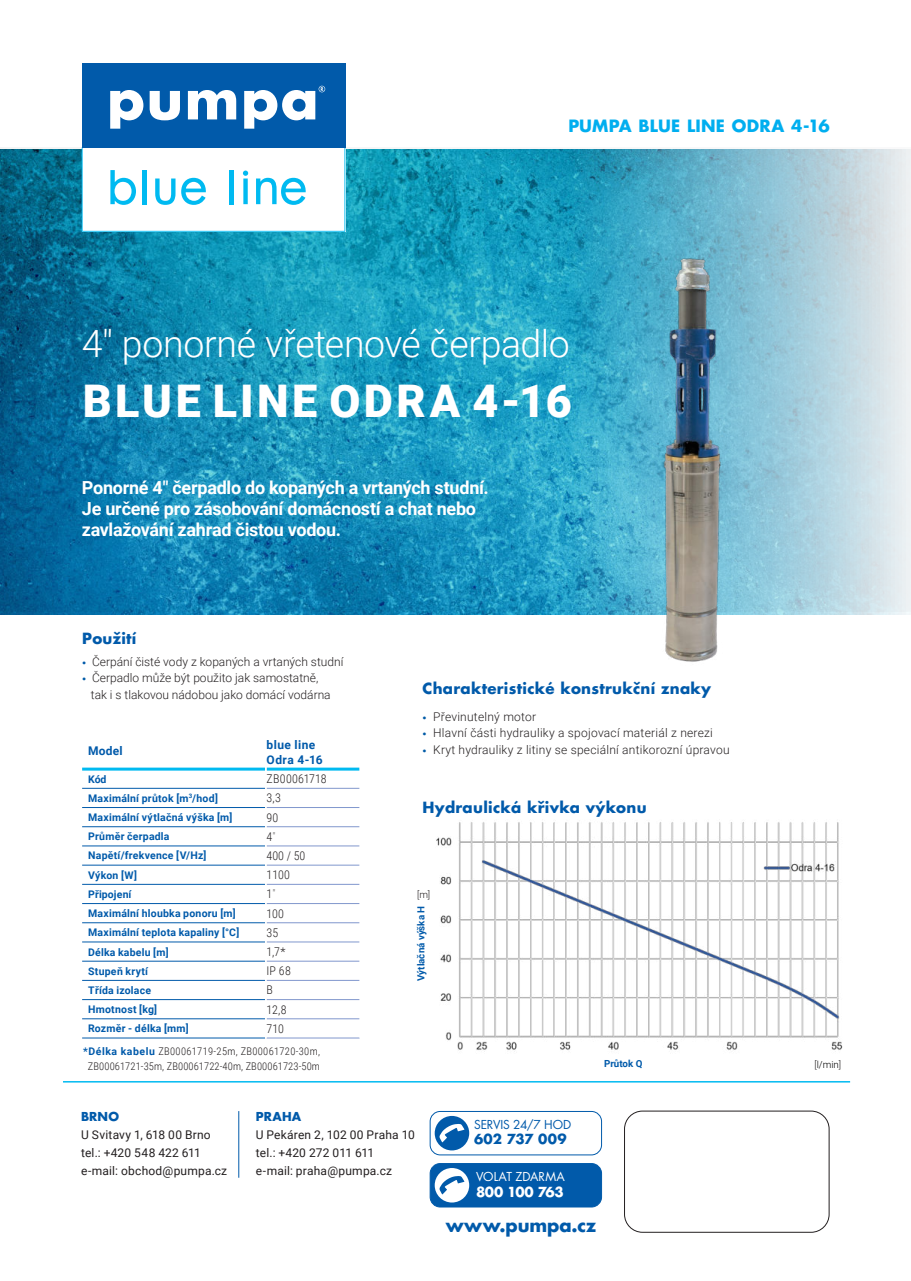
<style>
.page{position:relative;width:911px;height:1281px;background:#fff}
.page>*{position:absolute;margin:0;border:0;box-sizing:border-box;transform-origin:0 0}
.t1{font:900 45px "Roboto";letter-spacing:.075em;color:#fff}
.t2{font:300 37.5px "Roboto";letter-spacing:-.01em;color:#fff}
.t3{font:700 18px/21px "Roboto";letter-spacing:-.015em;color:#fff}
.t4{font:700 18px "Futura CE";letter-spacing:-.005em;color:#015aaa}
.t5{font:700 16.5px "Futura CE";letter-spacing:.01em;color:#00aeef}
.t6{font:700 15px "Futura CE";letter-spacing:.02em;color:#015aaa}
.t7{font:700 13.5px "Futura CE";letter-spacing:.005em;color:#015aaa}
.t8{font:700 13.5px "Futura CE";letter-spacing:-.025em;color:#fff}
.t9{font:300 12px/16.5px "Roboto";letter-spacing:.01em;color:#231f20}
.t10{font:12px/18px "Roboto";letter-spacing:.015em;color:#231f20}
.t11{font:300 12px "Roboto Condensed";color:#231f20}
.t12{font:700 12px/15px "Roboto";letter-spacing:.035em;color:#015aaa}
.t13{font:12px "Futura CE";letter-spacing:-.01em;color:#015aaa}
.t14{font:12px "Futura CE";letter-spacing:.005em;color:#fff}
.t15{font:300 12px "Roboto Condensed";letter-spacing:.02em;color:#231f20}
.t16{font:700 12px "Futura CE";letter-spacing:.015em;color:#015aaa}
.t17{font:700 10.5px "Roboto";letter-spacing:.02em;color:#015aaa}
.t18{font:300 10.5px/15px "Roboto Condensed";letter-spacing:.01em;color:#231f20;text-align:center}
.t19{font:700 9.75px "Roboto";color:#015aaa}
.t20{font:300 9.75px "Roboto";color:#000001}
.t21{font:300 9.75px "Roboto";color:#231f20}
.s1{font-family:"Futura CE";font-weight:700;color:#015aaa}
.s2{font-family:"Futura CE";font-weight:700;color:#015ba7}
.s3{font-family:"Roboto";font-weight:100}
.s4{font-family:"Roboto";font-weight:700;color:#015aaa}
.s5{color:#231f20}
</style>
<div class="page">
<img style="left:0;top:150px;width:911px;height:464px">
<div style="left:82px;top:63px;width:263px;height:84px;background:#015aaa"></div>
<svg style="left:110px;top:90px;width:33px;height:39px"></svg>
<svg style="left:150px;top:91px;width:30px;height:29px"></svg>
<svg style="left:188px;top:90px;width:48px;height:29px"></svg>
<svg style="left:244px;top:86px;width:81px;height:43px"></svg>
<svg style="left:82px;top:147px;width:263px;height:85px"></svg>
<img style="left:644px;top:258px;width:88px;height:404px">
<hr style="left:238px;top:1111px;width:1px;height:67px;background:#015aaa">
<div style="left:624px;top:1111px;width:205px;height:122px;border:1px solid #231f20;border-radius:18px"></div>
<svg style="left:435px;top:1116px;width:34px;height:34px"></svg>
<div style="left:430px;top:1111px;width:172px;height:44px;border:1px solid #015aaa;border-radius:10px"></div>
<div style="left:430px;top:1163px;width:172px;height:44px;background:#015aaa;border-radius:10px"></div>
<div style="left:430px;top:1163px;width:172px;height:44px;border:1px solid #015aaa;border-radius:10px"></div>
<svg style="left:435px;top:1168px;width:34px;height:34px"></svg>
<hr style="left:63px;top:1081px;width:787px;height:1px;background:#00baf1">
<hr style="left:82px;top:788px;width:183px;height:1px;background:#015aaa">
<hr style="left:82px;top:807px;width:183px;height:1px;background:#015aaa">
<hr style="left:82px;top:826px;width:183px;height:1px;background:#015aaa">
<hr style="left:82px;top:846px;width:183px;height:1px;background:#015aaa">
<hr style="left:82px;top:865px;width:183px;height:1px;background:#015aaa">
<hr style="left:82px;top:884px;width:183px;height:1px;background:#015aaa">
<hr style="left:82px;top:903px;width:183px;height:1px;background:#015aaa">
<hr style="left:82px;top:922px;width:183px;height:1px;background:#015aaa">
<hr style="left:82px;top:942px;width:183px;height:1px;background:#015aaa">
<hr style="left:82px;top:961px;width:183px;height:1px;background:#015aaa">
<hr style="left:82px;top:980px;width:183px;height:1px;background:#015aaa">
<hr style="left:82px;top:999px;width:183px;height:1px;background:#015aaa">
<hr style="left:82px;top:1018px;width:183px;height:1px;background:#015aaa">
<hr style="left:82px;top:1038px;width:183px;height:1px;background:#015aaa">
<hr style="left:267px;top:1038px;width:93px;height:1px;background:#8197cd">
<hr style="left:82px;top:768px;width:183px;height:3px;background:#00baf1">
<svg style="left:266px;top:767px;width:94px;height:271px"></svg>
<img style="left:436px;top:822px;width:407px;height:230px">
<h3 class="t5" style="left:568px;top:119px;width:263px">PUMPA BLUE LINE ODRA 4-16</h3>
<h2 class="t2" style="left:82px;top:318px;width:489px">4" ponorné vřetenové čerpadlo</h2>
<h1 class="t1" style="left:83px;top:375px;width:491px">BLUE LINE ODRA 4-16</h1>
<h3 class="t3" style="left:82px;top:476px;width:408px">Ponorné 4" čerpadlo do kopaných a vrtaných studní.<br>Je určené pro zásobování domácností a chat nebo zavlažování zahrad čistou vodou.</h3>
<p class="t6" style="left:82px;top:628px;width:56px">Použití</p>
<p class="t9" style="left:82px;top:653px;width:263px"><span class="s1">·</span> Čerpání čisté vody z kopaných a vrtaných studní <span class="s2">·</span> Čerpadlo může být použito jak samostatně,</p>
<p class="t9" style="left:91px;top:686px;width:241px">tak i s tlakovou nádobou jako domácí vodárna</p>
<p class="t12" style="left:88px;top:743px;width:36px">Model</p>
<p class="t12" style="left:267px;top:737px;width:58px">blue line<br>Odra 4-16</p>
<p class="t17" style="left:88px;top:771px;width:20px">Kód</p>
<p class="t15" style="left:267px;top:774px;width:61px">ZB00061718</p>
<p class="t17" style="left:88px;top:791px;width:131px">Maximální průtok [m<sup>3</sup>/hod]</p>
<p class="t11" style="left:267px;top:794px;width:16px">3,3</p>
<p class="t17" style="left:88px;top:810px;width:146px">Maximální výtlačná výška [m]</p>
<p class="t11" style="left:267px;top:813px;width:13px">90</p>
<p class="t17" style="left:88px;top:829px;width:83px">Průměr čerpadla</p>
<p class="t11" style="left:267px;top:832px;width:10px">4<span class="s3">"</span></p>
<p class="t17" style="left:88px;top:848px;width:120px">Napětí/frekvence [V/Hz]</p>
<p class="t11" style="left:267px;top:851px;width:40px">400 / 50</p>
<p class="t17" style="left:88px;top:867px;width:51px">Výkon [W]</p>
<p class="t11" style="left:267px;top:871px;width:25px">1100</p>
<p class="t17" style="left:88px;top:887px;width:45px">Připojení</p>
<p class="t11" style="left:267px;top:890px;width:10px">1<span class="s3">"</span></p>
<p class="t17" style="left:88px;top:906px;width:149px">Maximální hloubka ponoru [m]</p>
<p class="t11" style="left:267px;top:909px;width:19px">100</p>
<p class="t17" style="left:88px;top:925px;width:153px">Maximální teplota kapaliny [°C]</p>
<p class="t11" style="left:267px;top:928px;width:13px">35</p>
<p class="t17" style="left:88px;top:944px;width:82px">Délka kabelu [m]</p>
<p class="t11" style="left:267px;top:947px;width:21px">1,7*</p>
<p class="t17" style="left:88px;top:964px;width:61px">Stupeň krytí</p>
<p class="t11" style="left:267px;top:967px;width:26px">IP 68</p>
<p class="t17" style="left:88px;top:983px;width:64px">Třída izolace</p>
<p class="t11" style="left:267px;top:986px;width:8px">B</p>
<p class="t17" style="left:88px;top:1002px;width:71px">Hmotnost [kg]</p>
<p class="t11" style="left:267px;top:1005px;width:22px">12,8</p>
<p class="t17" style="left:88px;top:1021px;width:102px">Rozměr - délka [mm]</p>
<p class="t11" style="left:267px;top:1024px;width:19px">710</p>
<p class="t6" style="left:423px;top:677px;width:290px">Charakteristické konstrukční znaky</p>
<p class="t9" style="left:423px;top:708px;width:309px"><span class="s2">·</span> Převinutelný motor<br><span class="s2">·</span> Hlavní části hydrauliky a spojovací materiál z nerezi<br><span class="s2">·</span> Kryt hydrauliky z litiny se speciální antikorozní úpravou</p>
<p class="t6" style="left:423px;top:796px;width:226px">Hydraulická křivka výkonu</p>
<p class="t21" style="left:417px;top:888px;width:15px">[m]</p>
<p class="t19" style="left:414px;top:981px;width:77px;rotate:-90deg">Výtlačná výška H</p>
<p class="t18" style="left:83px;top:1045px;width:238px"><span class="s4">*Délka kabelu</span> ZB00061719-25m, ZB00061720-30m,<br>ZB00061721-35m, ZB00061722-40m, ZB00061723-50m</p>
<p class="t19" style="left:604px;top:1057px;width:40px">Průtok Q</p>
<p class="t16" style="left:81px;top:1111px;width:40px">BRNO</p>
<p class="t10" style="left:81px;top:1126px;width:148px">U Svitavy 1, 618 00 Brno tel.: +420 548 422 611 e-mail: obchod@pumpa.cz</p>
<p class="t16" style="left:256px;top:1111px;width:47px">PRAHA</p>
<p class="t10" style="left:256px;top:1126px;width:160px">U Pekáren 2, 102 00 Praha 10 tel.: +420 272 011 611<br>e-mail: praha@pumpa.cz</p>
<p class="t13" style="left:474px;top:1118px;width:98px">SERVIS 24/7 HOD</p>
<p class="t7" style="left:474px;top:1134px;width:94px">602 737 009</p>
<p class="t14" style="left:476px;top:1170px;width:90px">VOLAT ZDARMA</p>
<p class="t8" style="left:476px;top:1186px;width:89px">800 100 763</p>
<h3 class="t4" style="left:446px;top:1218px;width:152px">www.pumpa.cz</h3>
<p class="t20" style="left:814px;top:1057px;width:28px"><span class="s5">[</span>l/min<span class="s5">]</span></p>
</div>
